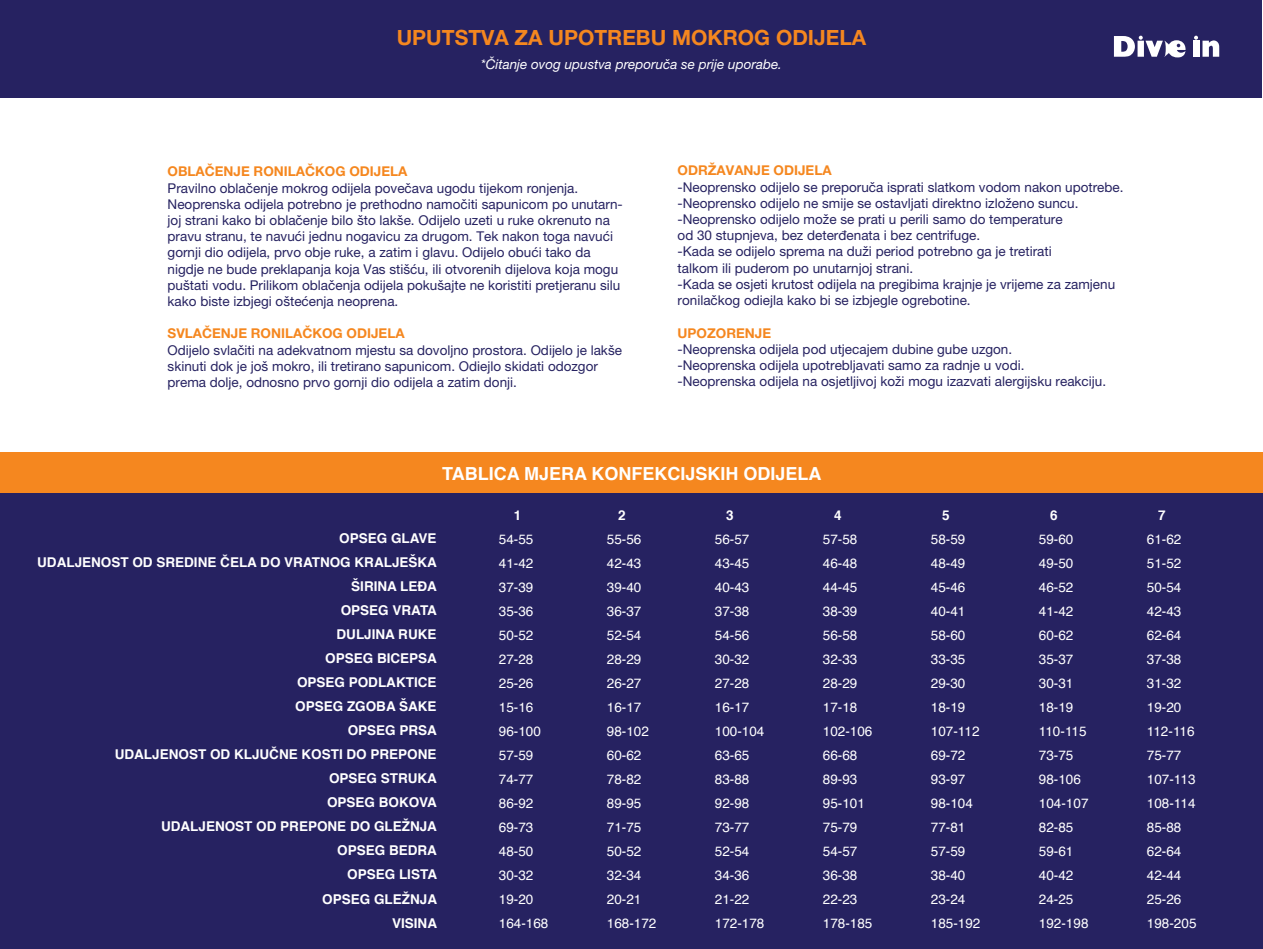
<style>
.page{position:relative;width:1263px;height:949px;background:#fff}
.page>*{position:absolute;margin:0;border:0;box-sizing:border-box;transform-origin:0 0}
.t1{font:700 21px "Helvetica Neue LT Pro";color:#f5871f}
.t2{font:700 18px "Helvetica";color:#fff}
.t3{font:13.5px/16.2px "Helvetica Neue LT Pro";color:#262261}
.t4{font:13.5px "Helvetica";color:#fff}
.t5{font:700 13.5px/24px "Helvetica";color:#fff;text-align:right}
.t6{font:700 13.5px "Helvetica Neue LT Pro";color:#f5871f}
.t7{font:italic 13.5px "Helvetica Neue LT Pro";color:#fff}
</style>
<div class="page">
<div style="left:0;top:0;width:1262px;height:98px;background:#262261"></div>
<div style="left:0;top:488px;width:1263px;height:460px;background:#262261"></div>
<div style="left:1193px;top:41px;width:6px;height:16px;background:#fff"></div>
<svg style="left:1194px;top:36px;width:25px;height:21px"></svg>
<svg style="left:1114px;top:36px;width:72px;height:21px"></svg>
<div style="left:0;top:452px;width:1263px;height:40px;background:#f5871f"></div>
<h1 class="t1" style="left:397px;top:25px;width:471px">UPUTSTVA ZA UPOTREBU MOKROG ODIJELA</h1>
<p class="t7" style="left:481px;top:56px;width:303px">*Čitanje ovog upustva preporuča se prije uporabe.</p>
<p class="t6" style="left:168px;top:163px;width:241px">OBLAČENJE RONILAČKOG ODIJELA</p>
<p class="t3" style="left:168px;top:179px;width:457px">Pravilno oblačenje mokrog odijela povečava ugodu tijekom ronjenja.<br>Neoprenska odijela potrebno je prethodno namočiti sapunicom po unutarn&shy;joj strani kako bi oblačenje bilo što lakše. Odijelo uzeti u ruke okrenuto na pravu stranu, te navući jednu nogavicu za drugom. Tek nakon toga navući gornji dio odijela, prvo obje ruke, a zatim i glavu. Odijelo obući tako da nigdje ne bude preklapanja koja Vas stišću, ili otvorenih dijelova koja mogu puštati vodu. Prilikom oblačenja odijela pokušajte ne koristiti pretjeranu silu kako biste izbjegi oštećenja neoprena.</p>
<p class="t6" style="left:168px;top:325px;width:239px">SVLAČENJE RONILAČKOG ODIJELA</p>
<p class="t3" style="left:168px;top:341px;width:456px">Odijelo svlačiti na adekvatnom mjestu sa dovoljno prostora. Odijelo je lakše skinuti dok je još mokro, ili tretirano sapunicom. Odiejlo skidati odozgor prema dolje, odnosno prvo gornji dio odijela a zatim donji.</p>
<p class="t6" style="left:678px;top:162px;width:156px">ODRŽAVANJE ODIJELA</p>
<p class="t3" style="left:678px;top:178px;width:447px">-Neoprensko odijelo se preporuča isprati slatkom vodom nakon upotrebe. -Neoprensko odijelo ne smije se ostavljati direktno izloženo suncu. -Neoprensko odijelo može se prati u perili samo do temperature<br>od 30 stupnjeva, bez deterđenata i bez centrifuge.<br>-Kada se odijelo sprema na duži period potrebno ga je tretirati<br>talkom ili puderom po unutarnjoj strani.<br>-Kada se osjeti krutost odijela na pregibima krajnje je vrijeme za zamjenu ronilačkog odiejla kako bi se izbjegle ogrebotine.</p>
<p class="t6" style="left:678px;top:324px;width:95px">UPOZORENJE</p>
<p class="t3" style="left:678px;top:340px;width:430px">-Neoprenska odijela pod utjecajem dubine gube uzgon.<br>-Neoprenska odijela upotrebljavati samo za radnje u vodi.<br>-Neoprenska odijela na osjetljivoj koži mogu izazvati alergijsku reakciju.</p>
<h2 class="t2" style="left:442px;top:459px;width:381px">TABLICA MJERA KONFEKCIJSKIH ODIJELA</h2>
<p class="t5" style="left:514px;top:503px;width:9px">1</p>
<p class="t5" style="left:618px;top:503px;width:9px">2</p>
<p class="t5" style="left:726px;top:503px;width:9px">3</p>
<p class="t5" style="left:834px;top:503px;width:9px">4</p>
<p class="t5" style="left:942px;top:503px;width:9px">5</p>
<p class="t5" style="left:1050px;top:503px;width:9px">6</p>
<p class="t5" style="left:1158px;top:503px;width:9px">7</p>
<p class="t4" style="left:499px;top:528px;width:36px">54-55</p>
<p class="t4" style="left:607px;top:528px;width:36px">55-56</p>
<p class="t4" style="left:715px;top:528px;width:36px">56-57</p>
<p class="t4" style="left:823px;top:528px;width:36px">57-58</p>
<p class="t4" style="left:931px;top:528px;width:36px">58-59</p>
<p class="t4" style="left:1039px;top:528px;width:36px">59-60</p>
<p class="t4" style="left:1147px;top:528px;width:36px">61-62</p>
<p class="t4" style="left:499px;top:552px;width:36px">41-42</p>
<p class="t4" style="left:607px;top:552px;width:36px">42-43</p>
<p class="t4" style="left:715px;top:552px;width:36px">43-45</p>
<p class="t4" style="left:823px;top:552px;width:36px">46-48</p>
<p class="t4" style="left:931px;top:552px;width:36px">48-49</p>
<p class="t4" style="left:1039px;top:552px;width:36px">49-50</p>
<p class="t4" style="left:1147px;top:552px;width:36px">51-52</p>
<p class="t4" style="left:499px;top:576px;width:36px">37-39</p>
<p class="t4" style="left:607px;top:576px;width:36px">39-40</p>
<p class="t4" style="left:715px;top:576px;width:36px">40-43</p>
<p class="t4" style="left:823px;top:576px;width:36px">44-45</p>
<p class="t4" style="left:931px;top:576px;width:36px">45-46</p>
<p class="t4" style="left:1039px;top:576px;width:36px">46-52</p>
<p class="t4" style="left:1147px;top:576px;width:36px">50-54</p>
<p class="t4" style="left:499px;top:600px;width:36px">35-36</p>
<p class="t4" style="left:607px;top:600px;width:36px">36-37</p>
<p class="t4" style="left:715px;top:600px;width:36px">37-38</p>
<p class="t4" style="left:823px;top:600px;width:36px">38-39</p>
<p class="t4" style="left:931px;top:600px;width:36px">40-41</p>
<p class="t4" style="left:1039px;top:600px;width:36px">41-42</p>
<p class="t4" style="left:1147px;top:600px;width:36px">42-43</p>
<p class="t4" style="left:499px;top:624px;width:36px">50-52</p>
<p class="t4" style="left:607px;top:624px;width:36px">52-54</p>
<p class="t4" style="left:715px;top:624px;width:36px">54-56</p>
<p class="t4" style="left:823px;top:624px;width:36px">56-58</p>
<p class="t4" style="left:931px;top:624px;width:36px">58-60</p>
<p class="t4" style="left:1039px;top:624px;width:36px">60-62</p>
<p class="t4" style="left:1147px;top:624px;width:36px">62-64</p>
<p class="t4" style="left:499px;top:648px;width:36px">27-28</p>
<p class="t4" style="left:607px;top:648px;width:36px">28-29</p>
<p class="t4" style="left:715px;top:648px;width:36px">30-32</p>
<p class="t4" style="left:823px;top:648px;width:36px">32-33</p>
<p class="t4" style="left:931px;top:648px;width:36px">33-35</p>
<p class="t4" style="left:1039px;top:648px;width:36px">35-37</p>
<p class="t4" style="left:1147px;top:648px;width:36px">37-38</p>
<p class="t4" style="left:499px;top:672px;width:36px">25-26</p>
<p class="t4" style="left:607px;top:672px;width:36px">26-27</p>
<p class="t4" style="left:715px;top:672px;width:36px">27-28</p>
<p class="t4" style="left:823px;top:672px;width:36px">28-29</p>
<p class="t4" style="left:931px;top:672px;width:36px">29-30</p>
<p class="t4" style="left:1039px;top:672px;width:36px">30-31</p>
<p class="t4" style="left:1147px;top:672px;width:36px">31-32</p>
<p class="t4" style="left:499px;top:696px;width:36px">15-16</p>
<p class="t4" style="left:607px;top:696px;width:36px">16-17</p>
<p class="t4" style="left:715px;top:696px;width:36px">16-17</p>
<p class="t4" style="left:823px;top:696px;width:36px">17-18</p>
<p class="t4" style="left:931px;top:696px;width:36px">18-19</p>
<p class="t4" style="left:1039px;top:696px;width:36px">18-19</p>
<p class="t4" style="left:1147px;top:696px;width:36px">19-20</p>
<p class="t4" style="left:499px;top:720px;width:44px">96-100</p>
<p class="t4" style="left:607px;top:720px;width:44px">98-102</p>
<p class="t4" style="left:715px;top:720px;width:51px">100-104</p>
<p class="t4" style="left:823px;top:720px;width:51px">102-106</p>
<p class="t4" style="left:931px;top:720px;width:50px">107-112</p>
<p class="t4" style="left:1039px;top:720px;width:49px">110-115</p>
<p class="t4" style="left:1147px;top:720px;width:49px">112-116</p>
<p class="t4" style="left:499px;top:744px;width:36px">57-59</p>
<p class="t4" style="left:607px;top:744px;width:36px">60-62</p>
<p class="t4" style="left:715px;top:744px;width:36px">63-65</p>
<p class="t4" style="left:823px;top:744px;width:36px">66-68</p>
<p class="t4" style="left:931px;top:744px;width:36px">69-72</p>
<p class="t4" style="left:1039px;top:744px;width:36px">73-75</p>
<p class="t4" style="left:1147px;top:744px;width:36px">75-77</p>
<p class="t4" style="left:499px;top:768px;width:36px">74-77</p>
<p class="t4" style="left:607px;top:768px;width:36px">78-82</p>
<p class="t4" style="left:715px;top:768px;width:36px">83-88</p>
<p class="t4" style="left:823px;top:768px;width:36px">89-93</p>
<p class="t4" style="left:931px;top:768px;width:36px">93-97</p>
<p class="t4" style="left:1039px;top:768px;width:44px">98-106</p>
<p class="t4" style="left:1147px;top:768px;width:50px">107-113</p>
<p class="t4" style="left:499px;top:792px;width:36px">86-92</p>
<p class="t4" style="left:607px;top:792px;width:36px">89-95</p>
<p class="t4" style="left:715px;top:792px;width:36px">92-98</p>
<p class="t4" style="left:823px;top:792px;width:44px">95-101</p>
<p class="t4" style="left:931px;top:792px;width:44px">98-104</p>
<p class="t4" style="left:1039px;top:792px;width:51px">104-107</p>
<p class="t4" style="left:1147px;top:792px;width:50px">108-114</p>
<p class="t4" style="left:499px;top:816px;width:36px">69-73</p>
<p class="t4" style="left:607px;top:816px;width:36px">71-75</p>
<p class="t4" style="left:715px;top:816px;width:36px">73-77</p>
<p class="t4" style="left:823px;top:816px;width:36px">75-79</p>
<p class="t4" style="left:931px;top:816px;width:36px">77-81</p>
<p class="t4" style="left:1039px;top:816px;width:36px">82-85</p>
<p class="t4" style="left:1147px;top:816px;width:36px">85-88</p>
<p class="t4" style="left:499px;top:840px;width:36px">48-50</p>
<p class="t4" style="left:607px;top:840px;width:36px">50-52</p>
<p class="t4" style="left:715px;top:840px;width:36px">52-54</p>
<p class="t4" style="left:823px;top:840px;width:36px">54-57</p>
<p class="t4" style="left:931px;top:840px;width:36px">57-59</p>
<p class="t4" style="left:1039px;top:840px;width:36px">59-61</p>
<p class="t4" style="left:1147px;top:840px;width:36px">62-64</p>
<p class="t4" style="left:499px;top:864px;width:36px">30-32</p>
<p class="t4" style="left:607px;top:864px;width:36px">32-34</p>
<p class="t4" style="left:715px;top:864px;width:36px">34-36</p>
<p class="t4" style="left:823px;top:864px;width:36px">36-38</p>
<p class="t4" style="left:931px;top:864px;width:36px">38-40</p>
<p class="t4" style="left:1039px;top:864px;width:36px">40-42</p>
<p class="t4" style="left:1147px;top:864px;width:36px">42-44</p>
<p class="t4" style="left:499px;top:888px;width:36px">19-20</p>
<p class="t4" style="left:607px;top:888px;width:36px">20-21</p>
<p class="t4" style="left:715px;top:888px;width:36px">21-22</p>
<p class="t4" style="left:823px;top:888px;width:36px">22-23</p>
<p class="t4" style="left:931px;top:888px;width:36px">23-24</p>
<p class="t4" style="left:1039px;top:888px;width:36px">24-25</p>
<p class="t4" style="left:1147px;top:888px;width:36px">25-26</p>
<p class="t4" style="left:499px;top:912px;width:51px">164-168</p>
<p class="t4" style="left:607px;top:912px;width:51px">168-172</p>
<p class="t4" style="left:715px;top:912px;width:51px">172-178</p>
<p class="t4" style="left:823px;top:912px;width:51px">178-185</p>
<p class="t4" style="left:931px;top:912px;width:51px">185-192</p>
<p class="t4" style="left:1039px;top:912px;width:51px">192-198</p>
<p class="t4" style="left:1147px;top:912px;width:51px">198-205</p>
<p class="t5" style="left:37px;top:526px;width:401px">OPSEG GLAVE<br>UDALJENOST OD SREDINE ČELA DO VRATNOG KRALJEŠKA<br>ŠIRINA LEĐA<br>OPSEG VRATA<br>DULJINA RUKE<br>OPSEG BICEPSA<br>OPSEG PODLAKTICE<br>OPSEG ZGOBA ŠAKE<br>OPSEG PRSA<br>UDALJENOST OD KLJUČNE KOSTI DO PREPONE<br>OPSEG STRUKA<br>OPSEG BOKOVA<br>UDALJENOST OD PREPONE DO GLEŽNJA<br>OPSEG BEDRA<br>OPSEG LISTA<br>OPSEG GLEŽNJA<br>VISINA</p>
</div>
